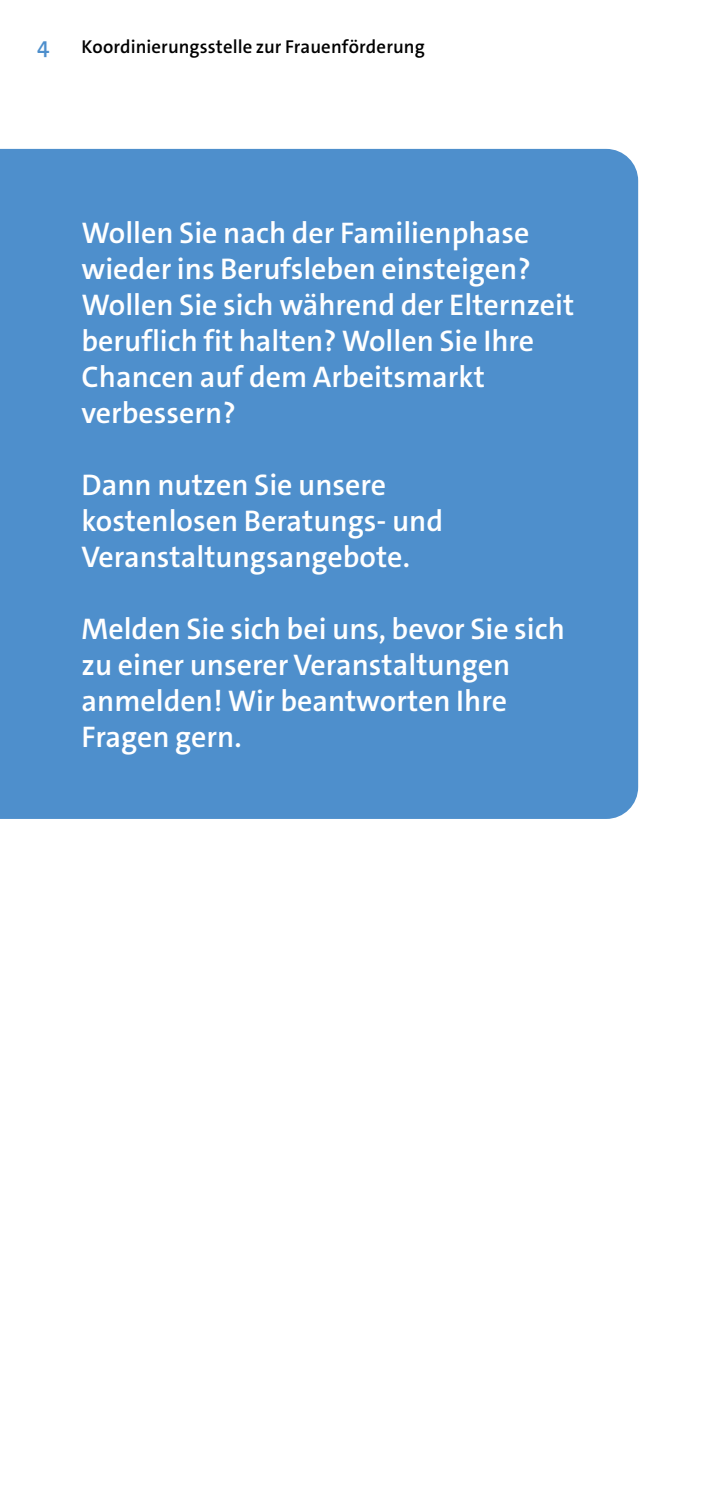
<style>
.page{position:relative;width:702px;height:1489px;background:#fff}
.page>*{position:absolute;margin:0;border:0;box-sizing:border-box;transform-origin:0 0}
.t1{font:600 30px/36px "The Sans C4 s";color:#fff}
.t2{font:600 22.5px "The Sans C4 s";color:#4e8fcc}
.t3{font:600 18.75px "The Sans C4 s";letter-spacing:.005em;color:#000}
</style>
<div class="page">
<hr style="left:701px;top:1074px;width:1px;height:414px;background:#d8e1f4">
<div style="left:0;top:149px;width:638px;height:670px;background:#4e8fcc"></div>
<p class="t2" style="left:37px;top:31px;width:14px">4</p>
<p class="t3" style="left:81px;top:35px;width:344px">Koordinierungsstelle zur Frauenförderung</p>
<p class="t1" style="left:81px;top:215px;width:494px">Wollen Sie nach der Familienphase wieder ins Berufsleben einsteigen?<br>Wollen Sie sich während der Elternzeit beruflich fit halten? Wollen Sie Ihre<br>Chancen auf dem Arbeitsmarkt verbessern?</p>
<p class="t1" style="left:81px;top:467px;width:363px">Dann nutzen Sie unsere kostenlosen Beratungs- und<br>Veranstaltungsangebote.</p>
<p class="t1" style="left:81px;top:611px;width:485px">Melden Sie sich bei uns, bevor Sie sich zu einer unserer Veranstaltungen anmelden! Wir beantworten Ihre<br>Fragen gern.</p>
</div>
